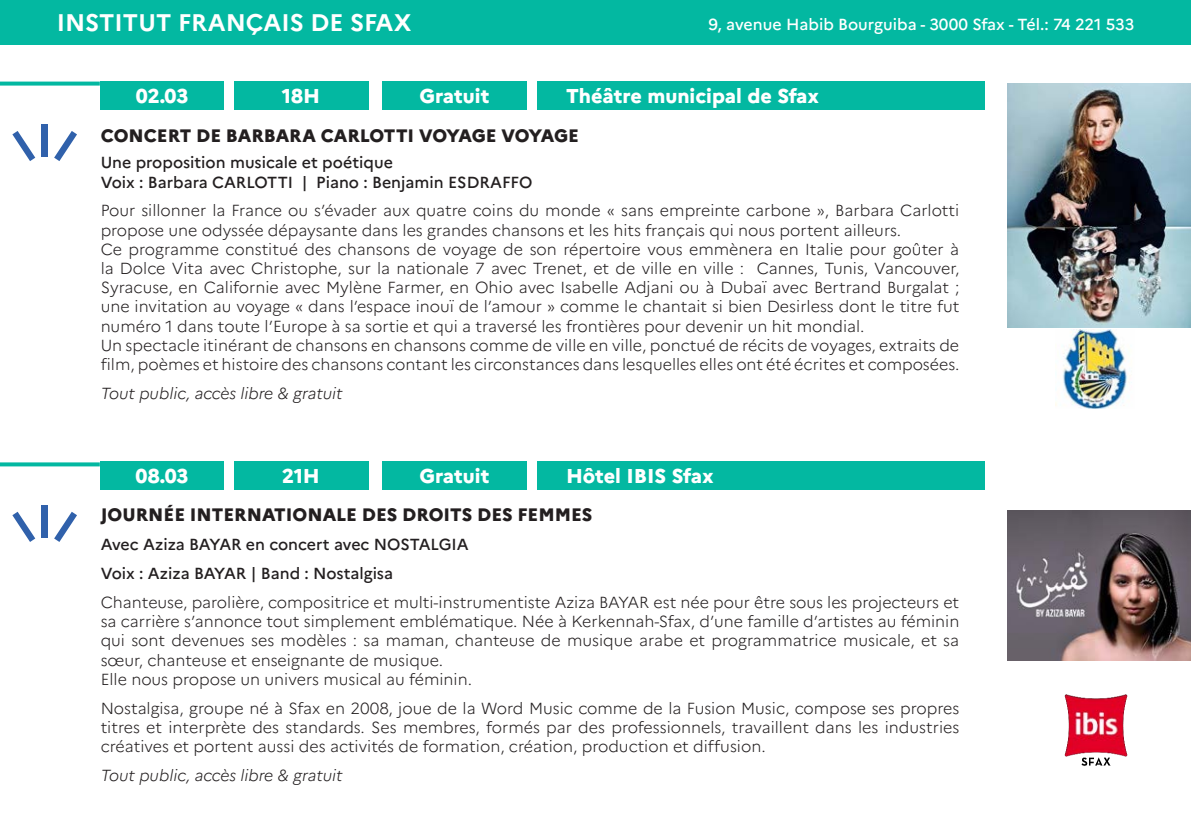
<style>
.page{position:relative;width:1191px;height:840px;background:#fff}
.page>*{position:absolute;margin:0;border:0;box-sizing:border-box;transform-origin:0 0}
.t1{font:700 24px "Marianne";color:#fff}
.Style_de_paragraphe{font:800 20px "Marianne";color:#fff}
.t2{font:800 18px "Marianne";color:#231f20}
.t3{font:300 16px/19.2px "Marianne";color:#231f20}
.t4{font:500 16px "Marianne";color:#231f20}
.t5{font:italic 300 16px "Marianne";color:#231f20}
.t6{font:500 16px "Marianne";color:#fff}
</style>
<div class="page">
<div style="left:0;top:0;width:1191px;height:44px;background:#03b8a1"></div>
<div style="left:100px;top:81px;width:124px;height:28px;background:#03b8a1"></div>
<div style="left:382px;top:81px;width:144px;height:28px;background:#03b8a1"></div>
<div style="left:537px;top:81px;width:448px;height:28px;background:#03b8a1"></div>
<div style="left:234px;top:81px;width:134px;height:28px;background:#03b8a1"></div>
<svg style="left:0;top:81px;width:100px;height:4px"></svg>
<svg style="left:12px;top:131px;width:23px;height:30px"></svg>
<div style="left:42px;top:124px;width:6px;height:32px;background:#3061ab"></div>
<svg style="left:54px;top:131px;width:23px;height:30px"></svg>
<div style="left:100px;top:461px;width:124px;height:29px;background:#03b8a1"></div>
<div style="left:382px;top:461px;width:144px;height:29px;background:#03b8a1"></div>
<div style="left:537px;top:461px;width:448px;height:29px;background:#03b8a1"></div>
<div style="left:234px;top:461px;width:134px;height:29px;background:#03b8a1"></div>
<svg style="left:0;top:462px;width:100px;height:4px"></svg>
<svg style="left:12px;top:511px;width:23px;height:30px"></svg>
<div style="left:42px;top:505px;width:6px;height:32px;background:#3061ab"></div>
<svg style="left:54px;top:511px;width:23px;height:30px"></svg>
<img style="left:1007px;top:84px;width:184px;height:243px">
<img style="left:1055px;top:329px;width:77px;height:79px">
<img style="left:1007px;top:510px;width:184px;height:150px">
<img style="left:1064px;top:694px;width:64px;height:72px">
<p class="t1" style="left:57px;top:4px;width:356px">INSTITUT FRANÇAIS DE SFAX</p>
<p class="t6" style="left:708px;top:12px;width:427px">9, avenue Habib Bourguiba - 3000 Sfax - Tél.: 74 221 533</p>
<p class="Style_de_paragraphe" style="left:136px;top:80px;width:54px">02.03</p>
<p class="Style_de_paragraphe" style="left:282px;top:80px;width:40px">18H</p>
<p class="Style_de_paragraphe" style="left:419px;top:80px;width:71px">Gratuit</p>
<p class="Style_de_paragraphe" style="left:566px;top:80px;width:255px">Théâtre municipal de Sfax</p>
<p class="t2" style="left:101px;top:121px;width:480px">CONCERT DE BARBARA CARLOTTI VOYAGE VOYAGE</p>
<p class="t4" style="left:101px;top:150px;width:294px">Une proposition musicale et poétique</p>
<p class="t4" style="left:316px;top:169px;width:218px">Piano : Benjamin ESDRAFFO</p>
<p class="t4" style="left:101px;top:169px;width:194px">Voix : Barbara CARLOTTI</p>
<p class="t3" style="left:101px;top:200px;width:860px">Pour sillonner la France ou ’s évader aux quatre coins du monde « sans empreinte carbone », Barbara Carlotti propose une odyssée dépaysante dans les grandes chansons et les hits français qui nous portent ailleurs.</p>
<p class="t3" style="left:101px;top:238px;width:860px;text-align:right">Ce programme constitué des chansons de voyage de son répertoire vous emmènera en Italie pour goûter à<br>Cannes, Tunis, Vancouver,</p>
<p class="t4" style="left:302px;top:169px;width:7px">|</p>
<p class="t3" style="left:101px;top:257px;width:860px">la Dolce Vita avec Christophe, sur la nationale 7 avec Trenet, et de ville en ville :<br>Syracuse, en Californie avec Mylène Farmer, en Ohio avec Isabelle Adjani ou à Dubaï avec Bertrand Burgalat ; une invitation au voyage « dans ’l espace inouï de ’l amour » comme le chantait si bien Desirless dont le titre fut numéro 1 dans toute ’l Europe à sa sortie et qui a traversé les frontières pour devenir un hit mondial.</p>
<p class="t3" style="left:101px;top:334px;width:860px">Un spectacle itinérant de chansons en chansons comme de ville en ville, ponctué de récits de voyages, extraits de film, poèmes et histoire des chansons contant les circonstances dans lesquelles elles ont été écrites et composées.</p>
<p class="t5" style="left:101px;top:380px;width:243px">Tout public, accès libre &amp; gratuit</p>
<p class="Style_de_paragraphe" style="left:136px;top:460px;width:54px">08.03</p>
<p class="Style_de_paragraphe" style="left:282px;top:460px;width:39px">21H</p>
<p class="Style_de_paragraphe" style="left:419px;top:460px;width:71px">Gratuit</p>
<p class="Style_de_paragraphe" style="left:566px;top:460px;width:149px">Hôtel IBIS Sfax</p>
<p class="t2" style="left:101px;top:501px;width:493px">JOURNÉE INTERNATIONALE DES DROITS DES FEMMES</p>
<p class="t4" style="left:101px;top:532px;width:369px">Avec Aziza BAYAR en concert avec NOSTALGIA</p>
<p class="t4" style="left:101px;top:560px;width:294px">Voix : Aziza BAYAR | Band : Nostalgisa</p>
<p class="t3" style="left:101px;top:591px;width:860px;text-align:justify">Chanteuse, parolière, compositrice et multi-instrumentiste Aziza BAYAR est née pour être sous les projecteurs et sa carrière ’s annonce tout simplement emblématique. Née à Kerkennah-Sfax d, ’une famille d’artistes au féminin qui sont devenues ses modèles : sa maman, chanteuse de musique arabe et programmatrice musicale, et sa sœur, chanteuse et enseignante de musique.</p>
<p class="t3" style="left:101px;top:668px;width:373px">Elle nous propose un univers musical au féminin.</p>
<p class="t3" style="left:101px;top:696px;width:860px;text-align:justify">Nostalgisa, groupe né à Sfax en 2008, joue de la Word Music comme de la Fusion Music, compose ses propres titres et interprète des standards. Ses membres, formés par des professionnels, travaillent dans les industries créatives et portent aussi des activités de formation, création, production et diffusion.</p>
<p class="t5" style="left:101px;top:762px;width:243px">Tout public, accès libre &amp; gratuit</p>
</div>
